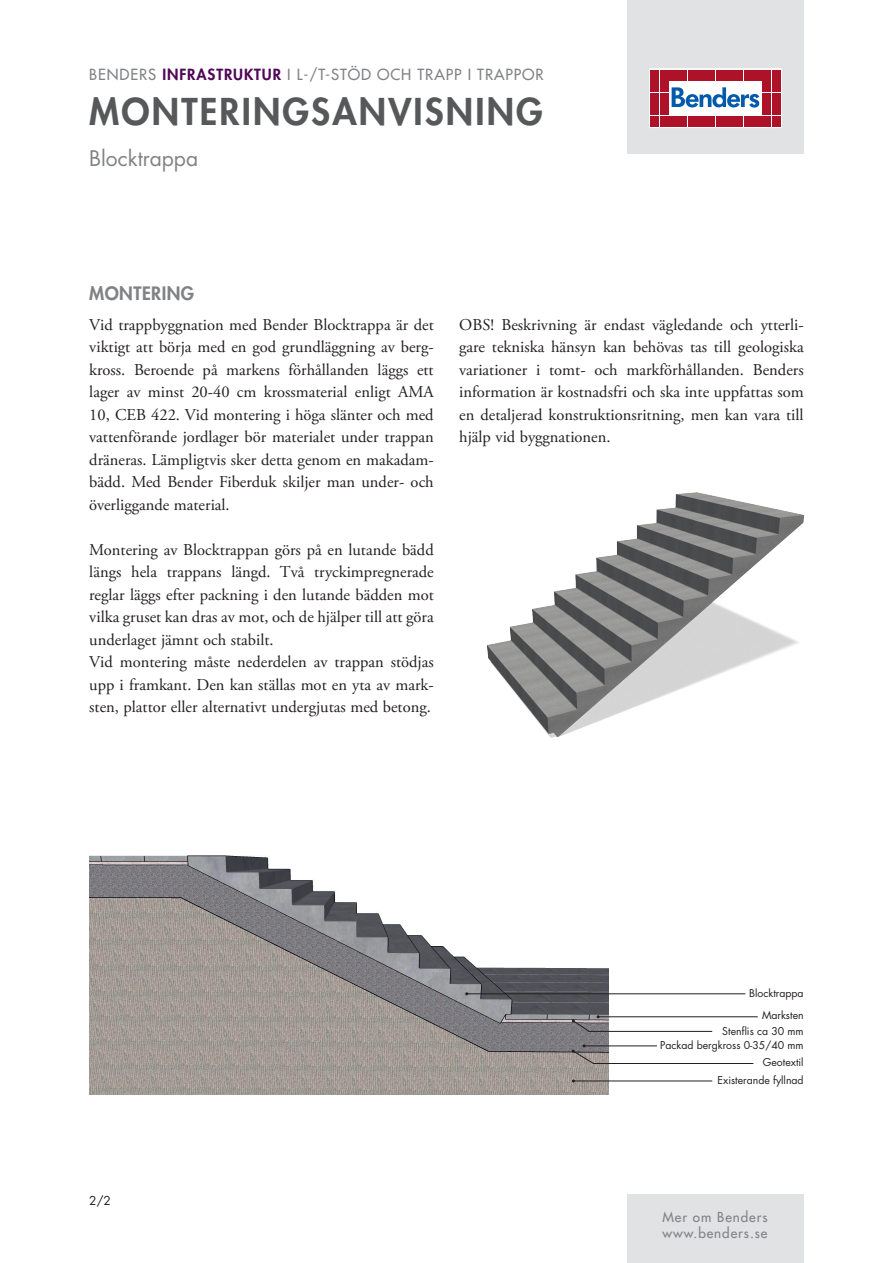
<style>
.page{position:relative;width:893px;height:1263px;background:#fff}
.page>*{position:absolute;margin:0;border:0;box-sizing:border-box;transform-origin:0 0}
.t1{font:800 36px "Futura Std";letter-spacing:.06em;color:#57585a}
.t2{font:21px "Futura Std";color:#808285}
.t3{font:800 18px "Futura Std";letter-spacing:.025em;color:#808285}
.t4{font:16.5px/22.5px "Adobe Garamond Pro";color:#231f20;text-align:justify}
.t5{font:500 15px "Futura Std";letter-spacing:.06em;color:#808285}
.t6{font:500 13.5px/16.2px "Futura Std";letter-spacing:.07em;color:#808285}
.t7{font:12px "Futura Std";color:#231f20}
.t8{font:10.5px/22.4px "Futura Std";color:#231f20;text-align:right}
.s1{font-weight:800;color:#500755}
</style>
<div class="page">
<div style="left:627px;top:0;width:177px;height:153px;background:#e1e2e4"></div>
<svg style="left:649px;top:69px;width:132px;height:59px;background:#eac5cb"></svg>
<div style="left:651px;top:70px;width:8px;height:10px;background:#ae1229"></div>
<div style="left:660px;top:70px;width:8px;height:10px;background:#ae1229"></div>
<div style="left:651px;top:81px;width:8px;height:11px;background:#ae1229"></div>
<div style="left:660px;top:81px;width:8px;height:11px;background:#ae1229"></div>
<div style="left:651px;top:93px;width:8px;height:10px;background:#ae1229"></div>
<div style="left:660px;top:93px;width:8px;height:10px;background:#ae1229"></div>
<div style="left:651px;top:104px;width:8px;height:11px;background:#ae1229"></div>
<div style="left:660px;top:104px;width:8px;height:11px;background:#ae1229"></div>
<div style="left:651px;top:116px;width:8px;height:10px;background:#ae1229"></div>
<div style="left:660px;top:116px;width:8px;height:10px;background:#ae1229"></div>
<div style="left:669px;top:70px;width:8px;height:10px;background:#ae1229"></div>
<div style="left:679px;top:70px;width:8px;height:10px;background:#ae1229"></div>
<div style="left:688px;top:70px;width:8px;height:10px;background:#ae1229"></div>
<div style="left:697px;top:70px;width:9px;height:10px;background:#ae1229"></div>
<div style="left:707px;top:70px;width:8px;height:10px;background:#ae1229"></div>
<div style="left:716px;top:70px;width:8px;height:10px;background:#ae1229"></div>
<div style="left:725px;top:70px;width:9px;height:10px;background:#ae1229"></div>
<div style="left:735px;top:70px;width:8px;height:10px;background:#ae1229"></div>
<div style="left:744px;top:70px;width:8px;height:10px;background:#ae1229"></div>
<div style="left:753px;top:70px;width:9px;height:10px;background:#ae1229"></div>
<div style="left:669px;top:116px;width:8px;height:10px;background:#ae1229"></div>
<div style="left:679px;top:116px;width:8px;height:10px;background:#ae1229"></div>
<div style="left:688px;top:116px;width:8px;height:10px;background:#ae1229"></div>
<div style="left:697px;top:116px;width:9px;height:10px;background:#ae1229"></div>
<div style="left:707px;top:116px;width:8px;height:10px;background:#ae1229"></div>
<div style="left:716px;top:116px;width:8px;height:10px;background:#ae1229"></div>
<div style="left:725px;top:116px;width:9px;height:10px;background:#ae1229"></div>
<div style="left:735px;top:116px;width:8px;height:10px;background:#ae1229"></div>
<div style="left:744px;top:116px;width:8px;height:10px;background:#ae1229"></div>
<div style="left:753px;top:116px;width:9px;height:10px;background:#ae1229"></div>
<div style="left:763px;top:70px;width:8px;height:10px;background:#ae1229"></div>
<div style="left:772px;top:70px;width:8px;height:10px;background:#ae1229"></div>
<div style="left:763px;top:81px;width:8px;height:11px;background:#ae1229"></div>
<div style="left:772px;top:81px;width:8px;height:11px;background:#ae1229"></div>
<div style="left:763px;top:93px;width:8px;height:10px;background:#ae1229"></div>
<div style="left:772px;top:93px;width:8px;height:10px;background:#ae1229"></div>
<div style="left:763px;top:104px;width:8px;height:11px;background:#ae1229"></div>
<div style="left:772px;top:104px;width:8px;height:11px;background:#ae1229"></div>
<div style="left:763px;top:116px;width:8px;height:10px;background:#ae1229"></div>
<div style="left:772px;top:116px;width:8px;height:10px;background:#ae1229"></div>
<svg style="left:672px;top:87px;width:87px;height:21px;background:#90b6d9"></svg>
<div style="left:627px;top:1195px;width:177px;height:68px;background:#e1e2e4"></div>
<img style="left:89px;top:855px;width:519px;height:239px">
<hr style="left:467px;top:993px;width:278px;height:1px;background:#231f20">
<hr style="left:598px;top:1016px;width:160px;height:1px;background:#231f20">
<hr style="left:584px;top:1045px;width:73px;height:1px;background:#231f20">
<hr style="left:573px;top:1080px;width:139px;height:1px;background:#231f20">
<svg style="left:572px;top:1019px;width:18px;height:13px"></svg>
<hr style="left:589px;top:1031px;width:123px;height:1px;background:#231f20">
<svg style="left:571px;top:1044px;width:23px;height:20px"></svg>
<hr style="left:593px;top:1063px;width:160px;height:1px;background:#231f20">
<img style="left:487px;top:492px;width:318px;height:246px">
<p class="t5" style="left:89px;top:65px;width:456px">BENDERS <span class="s1">INFRASTRUKTUR</span> I L-/T-STÖD OCH TRAPP I TRAPPOR</p>
<h1 class="t1" style="left:89px;top:89px;width:455px">MONTERINGSANVISNING</h1>
<p class="t2" style="left:89px;top:145px;width:110px">Blocktrappa</p>
<p class="t3" style="left:89px;top:282px;width:106px">MONTERING</p>
<p class="t4" style="left:89px;top:314px;width:346px">Vid trappbyggnation med Bender Blocktrappa är det viktigt att börja med en god grundläggning av berg&shy;kross. Beroende på markens förhållanden läggs ett lager av minst 20-40 cm krossmaterial enligt AMA 10, CEB 422. Vid montering i höga slänter och med vattenförande jordlager bör materialet under trappan dräneras. Lämpligtvis sker detta genom en makadam&shy;bädd. Med Bender Fiberduk skiljer man under- och överliggande material.</p>
<p class="t4" style="left:89px;top:539px;width:346px;text-align:left">Montering av Blocktrappan görs på en lutande bädd längs hela trappans längd. Två tryckimpregnerade reglar läggs efter packning i den lutande bädden mot vilka gruset kan dras av mot, och de hjälper till att göra underlaget jämnt och stabilt.<br>Vid montering måste nederdelen av trappan stödjas upp i framkant. Den kan ställas mot en yta av mark&shy;sten, plattor eller alternativt undergjutas med betong.</p>
<p class="t4" style="left:459px;top:314px;width:346px">OBS! Beskrivning är endast vägledande och ytterli&shy;gare tekniska hänsyn kan behövas tas till geologiska variationer i tomt- och markförhållanden. Benders information är kostnadsfri och ska inte uppfattas som en detaljerad konstruktionsritning, men kan vara till hjälp vid byggnationen.</p>
<p class="t7" style="left:89px;top:1193px;width:23px">2/2</p>
<p class="t8" style="left:749px;top:982px;width:56px">Blocktrappa<br>Marksten</p>
<p class="t8" style="left:660px;top:1034px;width:145px">Packad bergkross 0-35/40 mm</p>
<p class="t8" style="left:717px;top:1069px;width:88px">Existerande fyllnad</p>
<p class="t8" style="left:722px;top:1020px;width:83px">Stenflis ca 30 mm</p>
<p class="t8" style="left:763px;top:1051px;width:42px">Geotextil</p>
<p class="t6" style="left:662px;top:1209px;width:107px">Mer om Benders www.benders.se</p>
</div>
